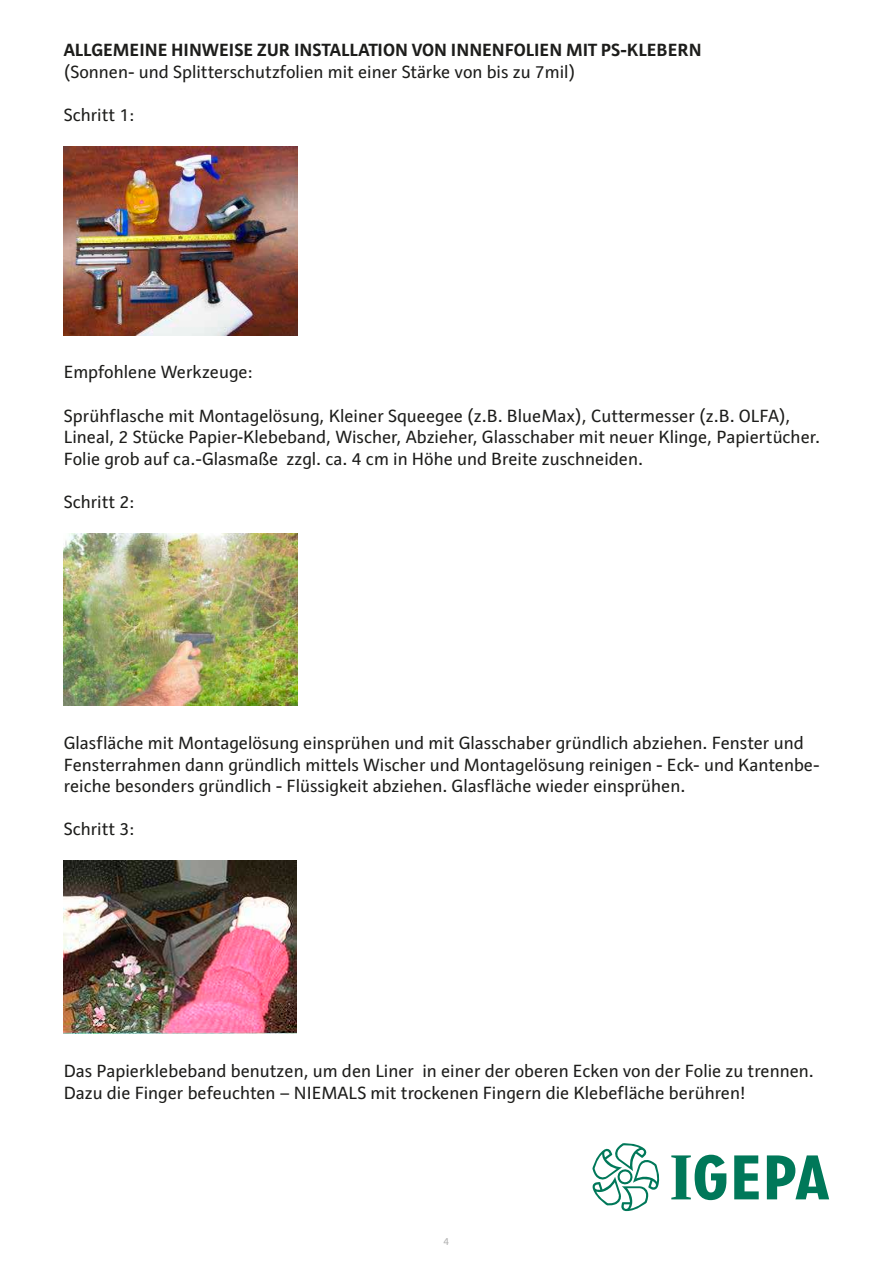
<style>
.page{position:relative;width:893px;height:1263px;background:#fff}
.page>*{position:absolute;margin:0;border:0;box-sizing:border-box;transform-origin:0 0}
.t1{font:18px/21.6px "Raldo";color:#1d1d1b}
.t2{font:700 18px "Raldo";color:#1d1d1b}
.t3{font:10.5px "Raldo";color:#b2b2b2}
</style>
<div class="page">
<svg style="left:592px;top:1143px;width:68px;height:68px"></svg>
<svg style="left:734px;top:1155px;width:25px;height:44px"></svg>
<svg style="left:767px;top:1155px;width:62px;height:44px"></svg>
<svg style="left:671px;top:1155px;width:55px;height:45px"></svg>
<img style="left:64px;top:146px;width:234px;height:189px">
<img style="left:64px;top:533px;width:233px;height:173px">
<img style="left:64px;top:860px;width:233px;height:174px">
<p class="t2" style="left:64px;top:39px;width:23px">ALLGEMEINE</p>
<p class="t2" style="left:171px;top:39px;width:24px">HINWEISE</p>
<p class="t2" style="left:257px;top:39px;width:12px">ZUR</p>
<p class="t2" style="left:294px;top:39px;width:17px">INSTALLATION</p>
<p class="t2" style="left:412px;top:39px;width:13px">VON</p>
<p class="t2" style="left:451px;top:39px;width:17px">INNENFOLIEN</p>
<p class="t2" style="left:566px;top:39px;width:12px">MIT</p>
<p class="t2" style="left:601px;top:39px;width:49px">PS-KLEBERN</p>
<p class="t1" style="left:64px;top:61px;width:513px">(Sonnen- und Splitterschutzfolien mit einer Stärke von bis zu 7mil)</p>
<p class="t1" style="left:64px;top:104px;width:72px">Schritt 1:</p>
<p class="t1" style="left:64px;top:362px;width:191px">Empfohlene Werkzeuge:</p>
<p class="t1" style="left:64px;top:405px;width:758px">Sprühflasche mit Montagelösung, Kleiner Squeegee (z.B. BlueMax), Cuttermesser (z.B. OLFA),<br>Lineal, 2 Stücke Papier-Klebeband, Wischer, Abzieher, Glasschaber mit neuer Klinge, Papiertücher.<br>Folie grob auf ca.-Glasmaße zzgl. ca. 4 cm in Höhe und Breite zuschneiden.</p>
<p class="t1" style="left:64px;top:491px;width:72px">Schritt 2:</p>
<p class="t1" style="left:64px;top:732px;width:757px">Glasfläche mit Montagelösung einsprühen und mit Glasschaber gründlich abziehen. Fenster und<br>Fensterrahmen dann gründlich mittels Wischer und Montagelösung reinigen - Eck- und Kantenbe&shy;reiche besonders gründlich - Flüssigkeit abziehen. Glasfläche wieder einsprühen.</p>
<p class="t1" style="left:64px;top:819px;width:72px">Schritt 3:</p>
<p class="t1" style="left:64px;top:1060px;width:752px">Das Papierklebeband benutzen, um den Liner in einer der oberen Ecken von der Folie zu trennen.<br>Dazu die Finger befeuchten – NIEMALS mit trockenen Fingern die Klebefläche berühren!</p>
<p class="t3" style="left:444px;top:1236px;width:7px">4</p>
</div>
